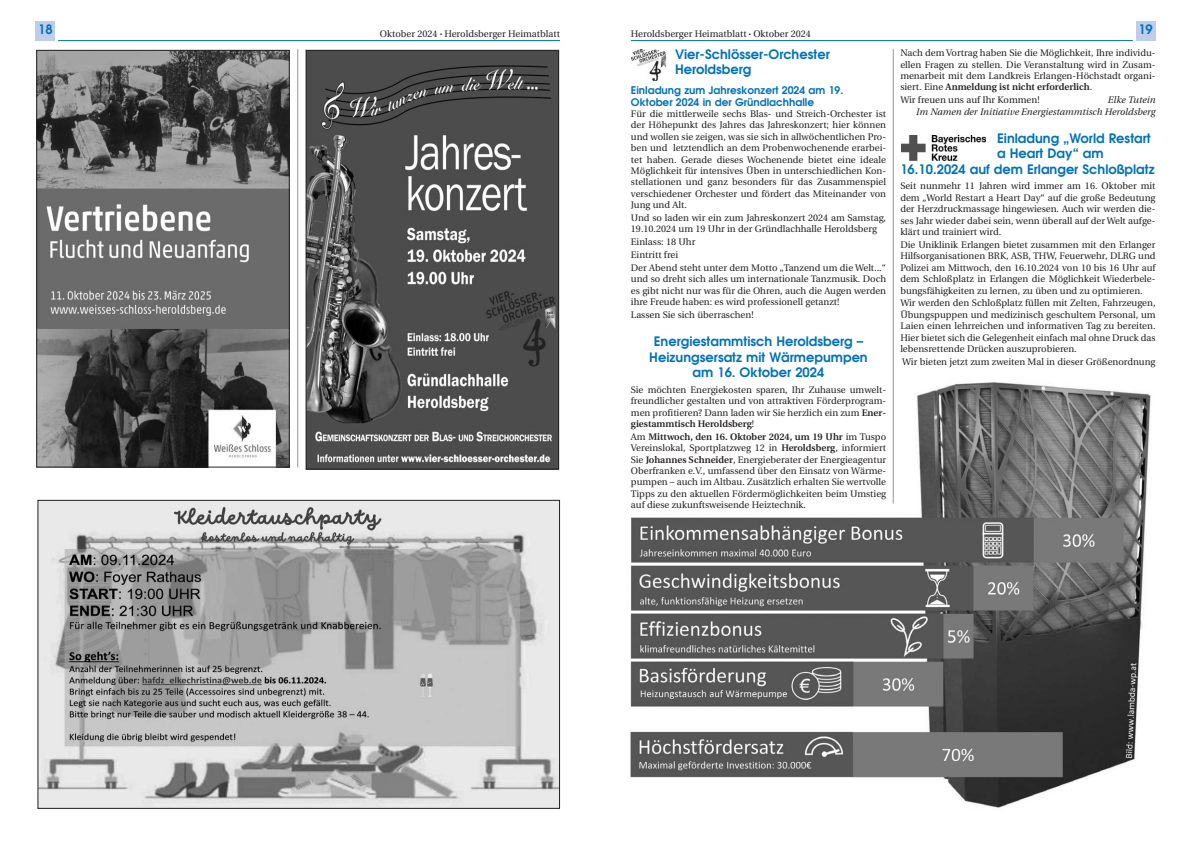
<style>
.page{position:relative;width:1191px;height:842px;background:#fff}
.page>*{position:absolute;margin:0;border:0;box-sizing:border-box;transform-origin:0 0}
.t1{font:600 13px/15.5px "Avant Garde";color:#0072bc}
.t2{font:600 10.5px/11.4px "Avant Garde";color:#0072bc}
.t3{font:9.5px/11.4px "Utopia";color:#231f20;text-align:justify}
.t4{font:italic 9.5px/11.4px "Utopia";color:#231f20;text-align:right}
.s1{font-size:5px}
.s2{font-weight:600}
</style>
<div class="page">
<div style="left:35px;top:21px;width:20px;height:20px;background:#beceea"></div>
<div style="left:1135px;top:21px;width:20px;height:20px;background:#beceea"></div>
<hr style="left:58px;top:40px;width:502px;height:1px;background:#0072bc">
<hr style="left:631px;top:40px;width:501px;height:1px;background:#0072bc">
<hr style="left:297px;top:49px;width:1px;height:418px;background:#939598">
<img style="left:38px;top:52px;width:249px;height:413px">
<div style="left:36px;top:50px;width:253px;height:417px;border:1px solid #231f20"></div>
<img style="left:308px;top:52px;width:249px;height:415px">
<div style="left:306px;top:50px;width:253px;height:419px;border:1px solid #231f20"></div>
<img style="left:39px;top:502px;width:519px;height:305px">
<div style="left:37px;top:500px;width:523px;height:309px;border:1px solid #231f20"></div>
<img style="left:901px;top:136px;width:84px;height:24px">
<img style="left:630px;top:375px;width:521px;height:433px">
<img style="left:631px;top:49px;width:36px;height:31px">
<hr style="left:893px;top:49px;width:1px;height:454px;background:#939598">
<h1 class="t1" style="left:38px;top:23px;width:16px">18</h1>
<p class="t3" style="left:380px;top:29px;width:182px">Oktober 2024 <span class="s1">•</span> Heroldsberger Heimatblatt</p>
<p class="t3" style="left:631px;top:29px;width:181px">Heroldsberger Heimatblatt <span class="s1">•</span> Oktober 2024</p>
<h1 class="t1" style="left:675px;top:47px;width:156px">Vier-Schlösser-Orchester<br>Heroldsberg</h1>
<p class="t2" style="left:631px;top:85px;width:214px">Einladung zum Jahreskonzert 2024 am 19.<br>Oktober 2024 in der Gründlachhalle</p>
<p class="t3" style="left:631px;top:109px;width:257px">Für die mittlerweile sechs Blas- und Streich-Orchester ist der Höhepunkt des Jahres das Jahreskonzert; hier können und wollen sie zeigen, was sie sich in allwöchentlichen Pro&shy;ben und letztendlich an dem Probenwochenende erarbei&shy;tet haben. Gerade dieses Wochenende bietet eine ideale Möglichkeit für intensives Üben in unterschiedlichen Kon&shy;stellationen und ganz besonders für das Zusammenspiel verschiedener Orchester und fördert das Miteinander von Jung und Alt.</p>
<p class="t3" style="left:631px;top:213px;width:257px">Und so laden wir ein zum Jahreskonzert 2024 am Samstag,<br>19.10.2024 um 19 Uhr in der Gründlachhalle Heroldsberg</p>
<p class="t3" style="left:631px;top:236px;width:257px;line-height:12.8px;text-align:left">Einlass: 18 Uhr<br>Eintritt frei<br>Der Abend steht unter dem Motto „Tanzend um die Welt...“</p>
<p class="t3" style="left:631px;top:274px;width:257px">und so dreht sich alles um internationale Tanzmusik. Doch es gibt nicht nur was für die Ohren, auch die Augen werden ihre Freude haben: es wird professionell getanzt!</p>
<p class="t3" style="left:631px;top:310px;width:124px">Lassen Sie sich überraschen!</p>
<h1 class="t1" style="left:649px;top:335px;width:220px;text-align:center">Energiestammtisch Heroldsberg –<br>Heizungsersatz mit Wärmepumpen am 16. Oktober 2024</h1>
<p class="t3" style="left:631px;top:385px;width:257px">Sie möchten Energiekosten sparen, Ihr Zuhause umwelt&shy;freundlicher gestalten und von attraktiven Förderprogram&shy;men profitieren? Dann laden wir Sie herzlich ein zum <span class="s2">Ener&shy;giestammtisch Heroldsberg</span>!</p>
<p class="t3" style="left:631px;top:432px;width:257px">Am <span class="s2">Mittwoch, den 16. Oktober 2024, um 19 Uhr</span> im Tuspo Vereinslokal, Sportplatzweg 12 in <span class="s2">Heroldsberg</span>, informiert Sie <span class="s2">Johannes Schneider</span>, Energieberater der Energieagentur Oberfranken e.V., umfassend über den Einsatz von Wärme&shy;pumpen – auch im Altbau. Zusätzlich erhalten Sie wertvolle Tipps zu den aktuellen Fördermöglichkeiten beim Umstieg auf diese zukunftsweisende Heiztechnik.</p>
<h1 class="t1" style="left:1138px;top:23px;width:16px">19</h1>
<p class="t3" style="left:900px;top:48px;width:257px">Nach dem Vortrag haben Sie die Möglichkeit, Ihre individu&shy;ellen Fragen zu stellen. Die Veranstaltung wird in Zusam&shy;menarbeit mit dem Landkreis Erlangen-Höchstadt organi&shy;siert. Eine <span class="s2">Anmeldung ist nicht erforderlich</span>.</p>
<p class="t3" style="left:900px;top:95px;width:141px">Wir freuen uns auf Ihr Kommen!</p>
<p class="t4" style="left:916px;top:95px;width:241px">Elke Tutein<br>Im Namen der Initiative Energiestammtisch Heroldsberg</p>
<h1 class="t1" style="left:997px;top:131px;width:155px">Einladung „World Restart</h1>
<h1 class="t1" style="left:997px;top:147px;width:108px">a Heart Day“ am</h1>
<h1 class="t1" style="left:900px;top:162px;width:256px">16.10.2024 auf dem Erlanger Schloßplatz</h1>
<p class="t3" style="left:900px;top:181px;width:257px">Seit nunmehr 11 Jahren wird immer am 16. Oktober mit dem „World Restart a Heart Day“ auf die große Bedeutung der Herzdruckmassage hingewiesen. Auch wir werden die&shy;ses Jahr wieder dabei sein, wenn überall auf der Welt aufge&shy;klärt und trainiert wird.</p>
<p class="t3" style="left:900px;top:240px;width:257px">Die Uniklinik Erlangen bietet zusammen mit den Erlanger Hilfsorganisationen BRK, ASB, THW, Feuerwehr, DLRG und Polizei am Mittwoch, den 16.10.2024 von 10 bis 16 Uhr auf dem Schloßplatz in Erlangen die Möglichkeit Wiederbele&shy;bungsfähigkeiten zu lernen, zu üben und zu optimieren.</p>
<p class="t3" style="left:900px;top:298px;width:257px">Wir werden den Schloßplatz füllen mit Zelten, Fahrzeugen, Übungspuppen und medizinisch geschultem Personal, um Laien einen lehrreichen und informativen Tag zu bereiten.<br>Hier bietet sich die Gelegenheit einfach mal ohne Druck das lebensrettende Drücken auszuprobieren.</p>
<p class="t3" style="left:902px;top:357px;width:255px">Wir bieten jetzt zum zweiten Mal in dieser Größenordnung</p>
</div>
